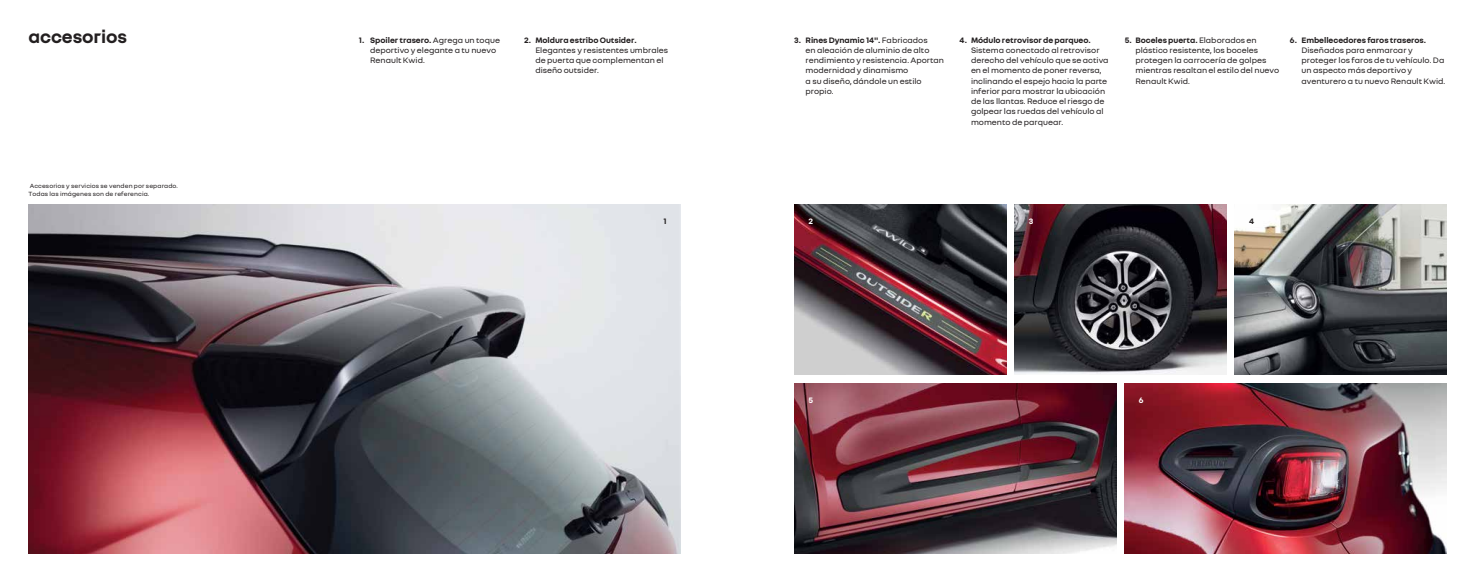
<style>
.page{position:relative;width:1475px;height:582px;background:#fff}
.page>*{position:absolute;margin:0;border:0;box-sizing:border-box;transform-origin:0 0}
.t1{font:700 19px "Nouvel R";letter-spacing:-.005em;color:#231f20}
.t2{font:8.5px/10.2px "Nouvel R";color:#231f20}
.t3{font:700 8.5px "Nouvel R";letter-spacing:-.005em;color:#231f20}
.t4{font:700 8.5px "Nouvel R";color:#fff}
.t5{font:6.5px/7.8px "Nouvel R";letter-spacing:.015em;color:#231f20}
.s1{font-weight:400}
.s2{font-weight:700}
</style>
<div class="page">
<img style="left:794px;top:204px;width:211px;height:170px">
<img style="left:28px;top:204px;width:652px;height:349px">
<img style="left:1014px;top:204px;width:212px;height:170px">
<img style="left:1124px;top:383px;width:322px;height:170px">
<img style="left:1234px;top:204px;width:212px;height:170px">
<img style="left:794px;top:383px;width:321px;height:170px">
<h1 class="t1" style="left:28px;top:24px;width:100px">accesorios</h1>
<p class="t3" style="left:359px;top:34px;width:143px">1. Spoiler trasero. <span class="s1">Agrega un toque</span></p>
<p class="t3" style="left:794px;top:34px;width:9px">3.</p>
<p class="t3" style="left:959px;top:34px;width:9px">4.</p>
<p class="t3" style="left:1124px;top:34px;width:133px">5. Boceles puerta. <span class="s1">Elaborados en</span></p>
<p class="t3" style="left:1289px;top:34px;width:9px">6.</p>
<p class="t2" style="left:370px;top:45px;width:127px">deportivo y elegante a tu nuevo<br>Renault Kwid.</p>
<p class="t3" style="left:535px;top:34px;width:103px">Moldura estribo Outsider.</p>
<p class="t2" style="left:535px;top:45px;width:134px">Elegantes y resistentes umbrales de puerta que complementan el diseño outsider.</p>
<p class="t2" style="left:805px;top:34px;width:140px"><span class="s2">Rines Dynamic 14".</span> Fabricados<br>en aleación de aluminio de alto rendimiento y resistencia. Aportan modernidad y dinamismo<br>a su diseño, dándole un estilo propio.</p>
<p class="t3" style="left:970px;top:34px;width:121px">Módulo retrovisor de parqueo.</p>
<p class="t3" style="left:1301px;top:34px;width:126px">Embellecedores faros traseros.</p>
<p class="t2" style="left:1301px;top:45px;width:145px">Diseñados para enmarcar y proteger los faros de tu vehículo. Da un aspecto más deportivo y aventurero a tu nuevo Renault Kwid.</p>
<p class="t3" style="left:524px;top:34px;width:9px">2.</p>
<p class="t2" style="left:970px;top:45px;width:139px">Sistema conectado al retrovisor derecho del vehículo que se activa en el momento de poner reversa, inclinando el espejo hacia la parte inferior para mostrar la ubicación de las llantas. Reduce el riesgo de golpear las ruedas del vehículo al momento de parquear.</p>
<p class="t2" style="left:1135px;top:45px;width:145px">plástico resistente, los boceles protegen la carrocería de golpes mientras resaltan el estilo del nuevo<br>Renault Kwid.</p>
<p class="t5" style="left:28px;top:181px;width:151px">Accesorios y servicios se venden por separado.<br>Todas las imágenes son de referencia.</p>
<p class="t3" style="left:663px;top:215px;width:5px">1</p>
<p class="t4" style="left:808px;top:215px;width:6px">2</p>
<p class="t4" style="left:1028px;top:215px;width:6px">3</p>
<p class="t3" style="left:1248px;top:215px;width:7px">4</p>
<p class="t4" style="left:808px;top:394px;width:6px">5</p>
<p class="t4" style="left:1138px;top:394px;width:6px">6</p>
</div>
